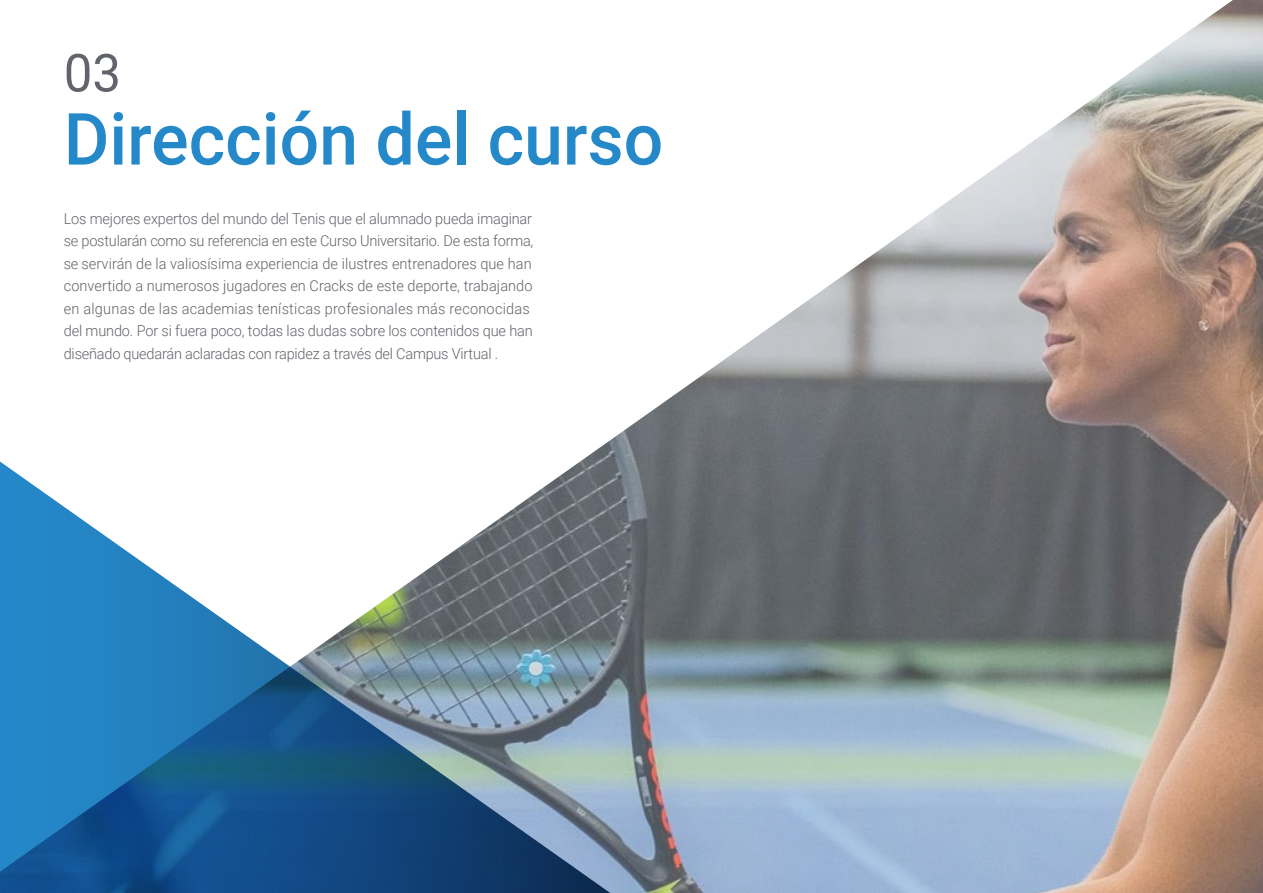
<style>
.page{position:relative;width:1263px;height:893px;background:#fff}
.page>*{position:absolute;margin:0;border:0;box-sizing:border-box;transform-origin:0 0}
.t1{font:500 72px "Roboto";color:#2488c9}
.t2{font:52.5px "Roboto";color:#61646a}
.t3{font:300 15px/22.5px "Roboto";letter-spacing:-.01em;color:#61646a}
</style>
<div class="page">
<img style="left:602px;top:0;width:661px;height:893px">
<svg style="left:0;top:446px;width:640px;height:447px"></svg>
<h2 class="t2" style="left:64px;top:36px;width:59px">03</h2>
<h1 class="t1" style="left:64px;top:89px;width:601px">Dirección del curso</h1>
<p class="t3" style="left:64px;top:207px;width:471px">Los mejores expertos del mundo del Tenis que el alumnado pueda imaginar se postularán como su referencia en este Curso Universitario. De esta forma, se servirán de la valiosísima experiencia de ilustres entrenadores que han convertido a numerosos jugadores en Cracks de este deporte, trabajando en algunas de las academias tenísticas profesionales más reconocidas del mundo. Por si fuera poco, todas las dudas sobre los contenidos que han diseñado quedarán aclaradas con rapidez a través del Campus Virtual .</p>
</div>
